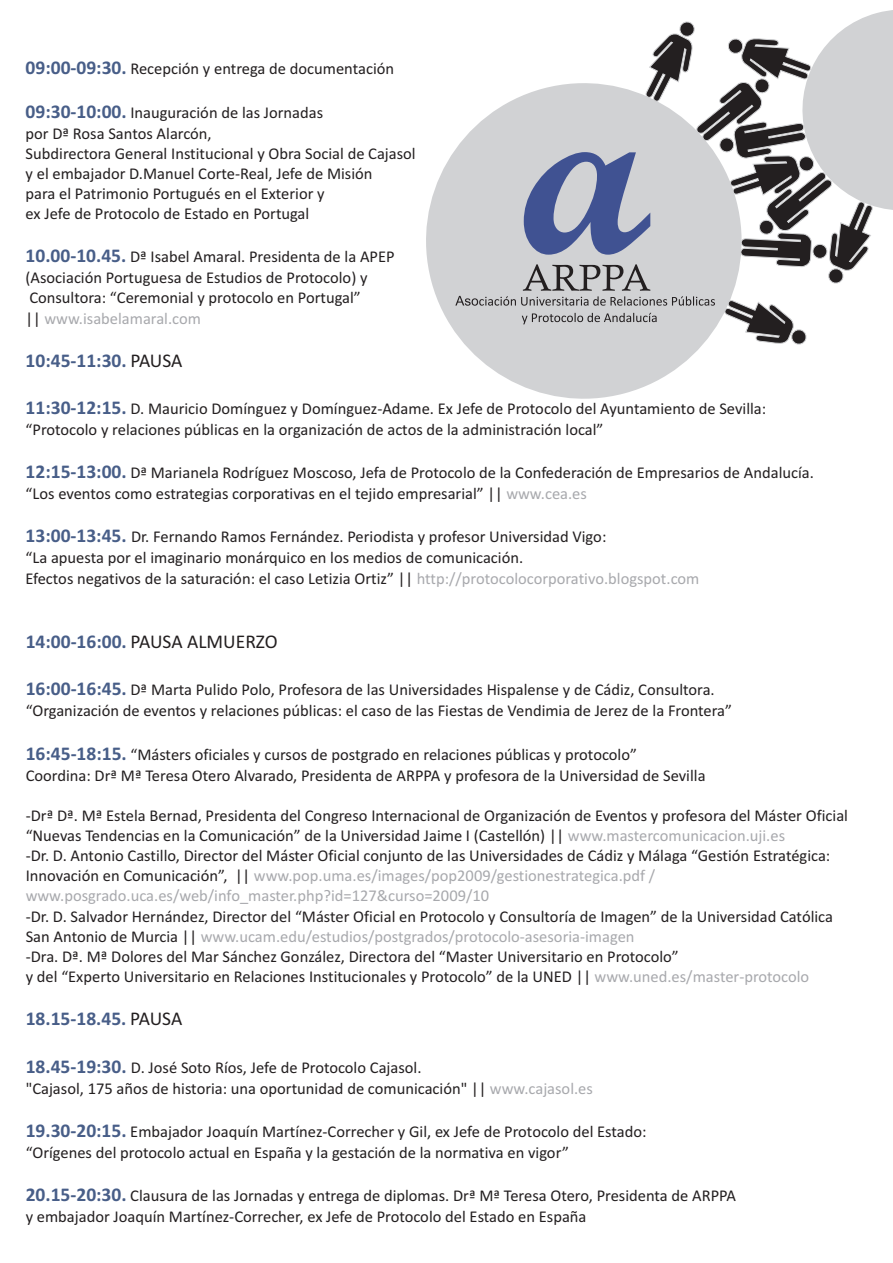
<style>
.page{position:relative;width:893px;height:1263px;background:#fff}
.page>*{position:absolute;margin:0;border:0;box-sizing:border-box;transform-origin:0 0}
.t1{font:700 19.5px "Calibri";color:#485e88}
.t2{font:19.5px "Calibri";color:#231f20}
.t3{font:16.5px/20.1px "Calibri";color:#231f20}
.t4{font:16.5px "Calibri";color:#a8a9ad}
.s1{color:#a8a9ad}
.s2{font-weight:400;color:#231f20}
.s3{font-weight:700;color:#485e88}
</style>
<div class="page">
<svg style="left:426px;top:150px;width:275px;height:249px;fill:#d1d2d4"></svg>
<svg style="left:455px;top:10px;width:438px;height:336px"></svg>
<p class="t1" style="left:26px;top:59px;width:103px">09:00-09:30.</p>
<p class="t1" style="left:26px;top:103px;width:103px">09:30-10:00.</p>
<p class="t3" style="left:130px;top:60px;width:265px">Recepción y entrega de documentación</p>
<p class="t3" style="left:26px;top:103px;width:392px;line-height:20.5px;text-indent:105px">Inauguración de las Jornadas<br>por Dª Rosa Santos Alarcón,<br>Subdirectora General Institucional y Obra Social de Cajasol</p>
<p class="t3" style="left:26px;top:165px;width:348px">y el embajador D.Manuel Corte-Real, Jefe de Misión para el Patrimonio Portugués en el Exterior y<br>ex Jefe de Protocolo de Estado en Portugal</p>
<p class="t1" style="left:26px;top:248px;width:102px">10.00-10.45.</p>
<p class="t3" style="left:26px;top:248px;width:371px;text-indent:104px">Dª Isabel Amaral. Presidenta de la APEP (Asociación Portuguesa de Estudios de Protocolo) y Consultora: “Ceremonial y protocolo en Portugal”<br>|| <span class="s1">www.isabelamaral.com</span></p>
<p class="t1" style="left:26px;top:352px;width:158px">10:45-11:30. <span class="s2">PAUSA</span></p>
<p class="t1" style="left:26px;top:400px;width:103px">11:30-12:15.</p>
<p class="t3" style="left:26px;top:400px;width:742px;line-height:21px;text-indent:105px">D. Mauricio Domínguez y Domínguez-Adame. Ex Jefe de Protocolo del Ayuntamiento de Sevilla: “Protocolo y relaciones públicas en la organización de actos de la administración local”</p>
<p class="t3" style="left:26px;top:464px;width:790px;line-height:21px;text-indent:105px">Dª Marianela Rodríguez Moscoso, Jefa de Protocolo de la Confederación de Empresarios de Andalucía. “Los eventos como estrategias corporativas en el tejido empresarial” || <span class="s1">www.cea.es</span></p>
<p class="t3" style="left:26px;top:528px;width:675px;line-height:20.5px;text-indent:105px">Dr. Fernando Ramos Fernández. Periodista y profesor Universidad Vigo:<br>“La apuesta por el imaginario monárquico en los medios de comunicación.<br>Efectos negativos de la saturación: el caso Letizia Ortiz” || <span class="s1">http://protocolocorporativo.blogspot.com</span></p>
<p class="t1" style="left:26px;top:464px;width:103px">12:15-13:00.</p>
<p class="t1" style="left:26px;top:528px;width:103px">13:00-13:45.</p>
<p class="t2" style="left:26px;top:633px;width:253px"><span class="s3">14:00-16:00.</span> PAUSA ALMUERZO</p>
<p class="t1" style="left:26px;top:681px;width:103px">16:00-16:45.</p>
<p class="t3" style="left:26px;top:681px;width:708px;line-height:21px;text-indent:105px">Dª Marta Pulido Polo, Profesora de las Universidades Hispalense y de Cádiz, Consultora. “Organización de eventos y relaciones públicas: el caso de las Fiestas de Vendimia de Jerez de la Frontera”</p>
<p class="t1" style="left:26px;top:745px;width:103px">16:45-18:15.</p>
<p class="t3" style="left:26px;top:745px;width:681px;line-height:21px;text-indent:105px">“Másters oficiales y cursos de postgrado en relaciones públicas y protocolo”<br>Coordina: Drª Mª Teresa Otero Alvarado, Presidenta de ARPPA y profesora de la Universidad de Sevilla</p>
<p class="t3" style="left:26px;top:807px;width:824px">-Drª Dª. Mª Estela Bernad, Presidenta del Congreso Internacional de Organización de Eventos y profesora del Máster Oficial “Nuevas Tendencias en la Comunicación” de la Universidad Jaime I (Castellón) || <span class="s1">www.mastercomunicacion.uji.es<br></span>-Dr. D. Antonio Castillo, Director del Máster Oficial conjunto de las Universidades de Cádiz y Málaga “Gestión Estratégica:<br>Innovación en Comunicación”, || <span class="s1">www.pop.uma.es/images/pop2009/gestionestrategica.pdf /</span></p>
<p class="t3" style="left:26px;top:907px;width:809px">-Dr. D. Salvador Hernández, Director del “Máster Oficial en Protocolo y Consultoría de Imagen” de la Universidad Católica San Antonio de Murcia || <span class="s1">www.ucam.edu/estudios/postgrados/protocolo-asesoria-imagen<br></span>-Dra. Dª. Mª Dolores del Mar Sánchez González, Directora del “Master Universitario en Protocolo”<br>y del “Experto Universitario en Relaciones Institucionales y Protocolo” de la UNED || <span class="s1">www.uned.es/master-protocolo</span></p>
<p class="t4" style="left:26px;top:889px;width:465px">www.posgrado.uca.es/web/info_master.php?id=127&amp;curso=2009/10</p>
<p class="t1" style="left:26px;top:1010px;width:158px">18.15-18.45. <span class="s2">PAUSA</span></p>
<p class="t1" style="left:26px;top:1058px;width:102px">18.45-19:30.</p>
<p class="t3" style="left:26px;top:1058px;width:569px;line-height:21px;text-indent:105px">D. José Soto Ríos, Jefe de Protocolo Cajasol.<br>"Cajasol, 175 años de historia: una oportunidad de comunicación" || <span class="s1">www.cajasol.es</span></p>
<p class="t3" style="left:26px;top:1122px;width:622px;line-height:21px;text-indent:105px">Embajador Joaquín Martínez-Correcher y Gil, ex Jefe de Protocolo del Estado: “Orígenes del protocolo actual en España y la gestación de la normativa en vigor”</p>
<p class="t1" style="left:26px;top:1122px;width:102px">19.30-20:15.</p>
<p class="t1" style="left:26px;top:1186px;width:102px">20.15-20:30.</p>
<p class="t3" style="left:26px;top:1186px;width:712px;line-height:21px;text-indent:105px">Clausura de las Jornadas y entrega de diplomas. Drª Mª Teresa Otero, Presidenta de ARPPA y embajador Joaquín Martínez-Correcher, ex Jefe de Protocolo del Estado en España</p>
</div>
